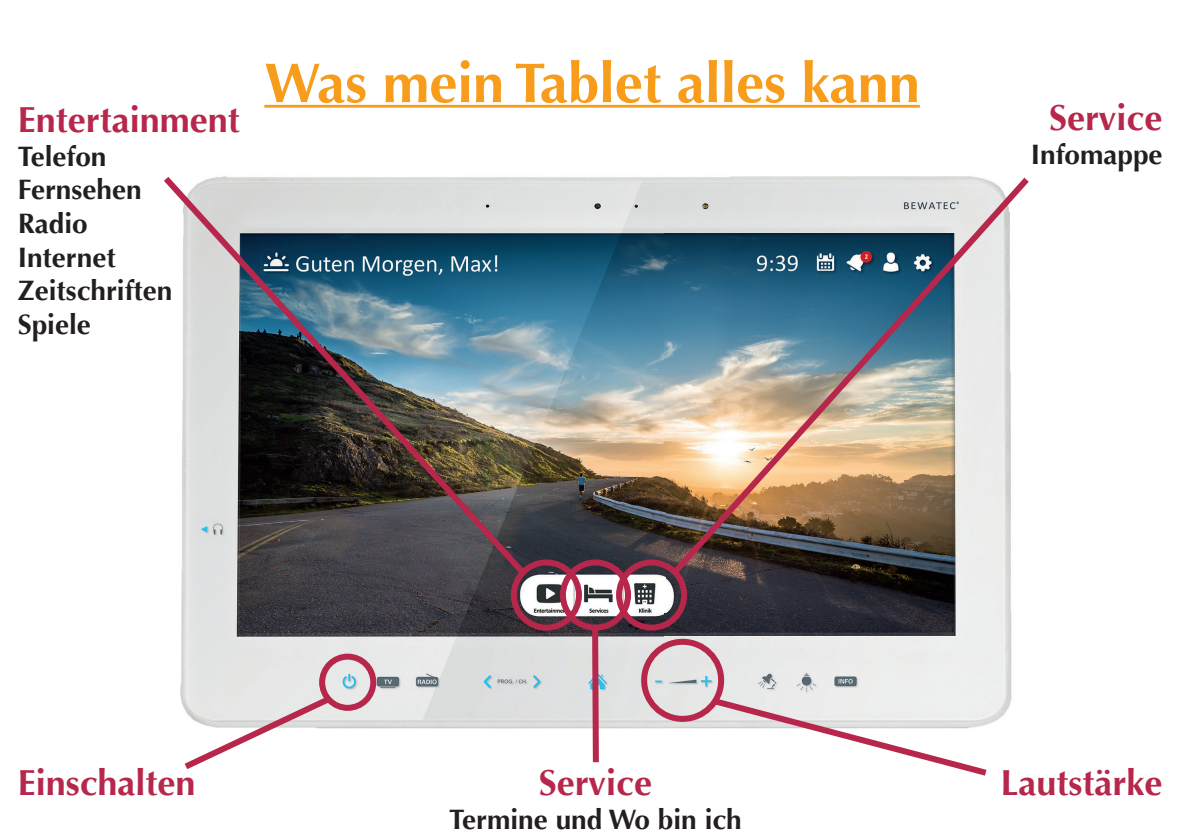
<style>
.page{position:relative;width:1191px;height:840px;background:#fff}
.page>*{position:absolute;margin:0;border:0;box-sizing:border-box;transform-origin:0 0}
.t1{font:700 56px "Optima LT";color:#f89c1c}
.t2{font:700 36px "Optima LT";color:#b6274b}
.t3{font:700 28px/33.6px "Optima LT";color:#231f20}
</style>
<div class="page">
<img style="left:180px;top:177px;width:832px;height:552px">
<hr style="left:264px;top:105px;width:656px;height:3px;background:#f89c1c">
<div style="left:319px;top:653px;width:57px;height:57px;border:6px solid #b6274b;border-radius:50%"></div>
<div style="left:511px;top:559px;width:71px;height:71px;border:6px solid #b6274b;border-radius:50%"></div>
<div style="left:641px;top:638px;width:83px;height:83px;border:6px solid #b6274b;border-radius:50%"></div>
<img style="left:164px;top:176px;width:367px;height:404px">
<svg style="left:180px;top:691px;width:156px;height:78px"></svg>
<div style="left:560px;top:559px;width:71px;height:71px;border:6px solid #b6274b;border-radius:50%"></div>
<div style="left:616px;top:559px;width:71px;height:71px;border:6px solid #b6274b;border-radius:50%"></div>
<svg style="left:589px;top:621px;width:13px;height:142px;background:#c28396"></svg>
<img style="left:666px;top:176px;width:363px;height:404px">
<svg style="left:708px;top:693px;width:285px;height:83px"></svg>
<p class="t2" style="left:18px;top:99px;width:224px">Entertainment</p>
<p class="t3" style="left:18px;top:140px;width:156px">Telefon<br>Fernsehen<br>Radio<br>Internet<br>Zeitschriften<br>Spiele</p>
<h1 class="t1" style="left:264px;top:50px;width:657px">Was mein Tablet alles kann</h1>
<p class="t2" style="left:1049px;top:97px;width:115px">Service</p>
<p class="t3" style="left:1030px;top:138px;width:133px">Infomappe</p>
<p class="t2" style="left:18px;top:761px;width:179px">Einschalten</p>
<p class="t2" style="left:539px;top:761px;width:115px">Service</p>
<p class="t2" style="left:1000px;top:761px;width:163px">Lautstärke</p>
<p class="t3" style="left:449px;top:802px;width:294px">Termine und Wo bin ich</p>
</div>
